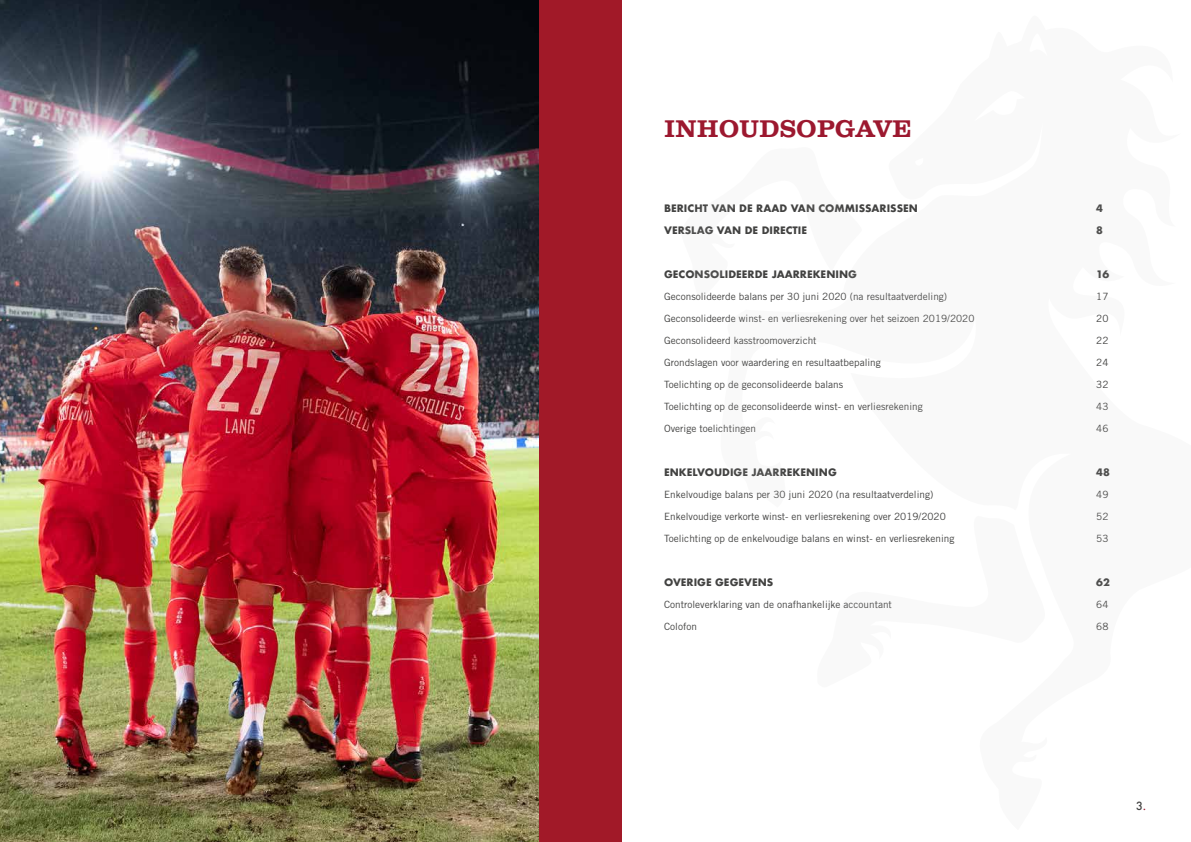
<style>
.page{position:relative;width:1191px;height:842px;background:#fff}
.page>*{position:absolute;margin:0;border:0;box-sizing:border-box;transform-origin:0 0}
.t1{font:700 25px "Clarendon No 1 URWTOT";color:#9c182f}
.t2{font:500 11px "Futura";color:#424241}
.t3{font:10px "Trade Gothic LT Std";color:#424241}
.t4{font:700 10px "Futura";color:#424241}
.s1{color:#9c182f}
</style>
<div class="page">
<img style="left:0;top:0;width:539px;height:842px">
<div style="left:539px;top:0;width:82px;height:842px;background:#a11928"></div>
<h1 class="t1" style="left:664px;top:115px;width:249px">INHOUDSOPGAVE</h1>
<p class="t4" style="left:664px;top:201px;width:255px">BERICHT VAN DE RAAD VAN COMMISSARISSEN</p>
<p class="t4" style="left:1096px;top:201px;width:8px">4</p>
<p class="t4" style="left:664px;top:223px;width:145px">VERSLAG VAN DE DIRECTIE</p>
<p class="t4" style="left:1096px;top:223px;width:8px">8</p>
<p class="t4" style="left:664px;top:267px;width:194px">GECONSOLIDEERDE JAARREKENING</p>
<p class="t4" style="left:1096px;top:267px;width:15px">16</p>
<p class="t3" style="left:664px;top:291px;width:285px">Geconsolideerde balans per 30 juni 2020 (na resultaatverdeling)</p>
<p class="t3" style="left:1096px;top:291px;width:14px">17</p>
<p class="t3" style="left:664px;top:313px;width:312px">Geconsolideerde winst- en verliesrekening over het seizoen 2019/2020</p>
<p class="t3" style="left:1096px;top:313px;width:14px">20</p>
<p class="t3" style="left:664px;top:335px;width:154px">Geconsolideerd kasstroomoverzicht</p>
<p class="t3" style="left:1096px;top:335px;width:14px">22</p>
<p class="t3" style="left:664px;top:357px;width:218px">Grondslagen voor waardering en resultaatbepaling</p>
<p class="t3" style="left:1096px;top:357px;width:14px">24</p>
<p class="t3" style="left:664px;top:379px;width:181px">Toelichting op de geconsolideerde balans</p>
<p class="t3" style="left:1096px;top:379px;width:14px">32</p>
<p class="t3" style="left:664px;top:401px;width:260px">Toelichting op de geconsolideerde winst- en verliesrekening</p>
<p class="t3" style="left:1096px;top:401px;width:14px">43</p>
<p class="t3" style="left:664px;top:423px;width:93px">Overige toelichtingen</p>
<p class="t3" style="left:1096px;top:423px;width:14px">46</p>
<p class="t4" style="left:664px;top:465px;width:174px">ENKELVOUDIGE JAARREKENING</p>
<p class="t4" style="left:1096px;top:465px;width:15px">48</p>
<p class="t3" style="left:664px;top:489px;width:271px">Enkelvoudige balans per 30 juni 2020 (na resultaatverdeling)</p>
<p class="t3" style="left:1096px;top:489px;width:14px">49</p>
<p class="t3" style="left:664px;top:511px;width:283px">Enkelvoudige verkorte winst- en verliesrekening over 2019/2020</p>
<p class="t3" style="left:1096px;top:511px;width:14px">52</p>
<p class="t3" style="left:664px;top:533px;width:292px">Toelichting op de enkelvoudige balans en winst- en verliesrekening</p>
<p class="t3" style="left:1096px;top:533px;width:14px">53</p>
<p class="t4" style="left:664px;top:575px;width:111px">OVERIGE GEGEVENS</p>
<p class="t4" style="left:1096px;top:575px;width:15px">62</p>
<p class="t3" style="left:664px;top:599px;width:229px">Controleverklaring van de onafhankelijke accountant</p>
<p class="t3" style="left:1096px;top:599px;width:14px">64</p>
<p class="t3" style="left:664px;top:621px;width:34px">Colofon</p>
<p class="t3" style="left:1096px;top:621px;width:14px">68</p>
<p class="t2" style="left:1136px;top:798px;width:12px">3<span class="s1">.</span></p>
</div>
